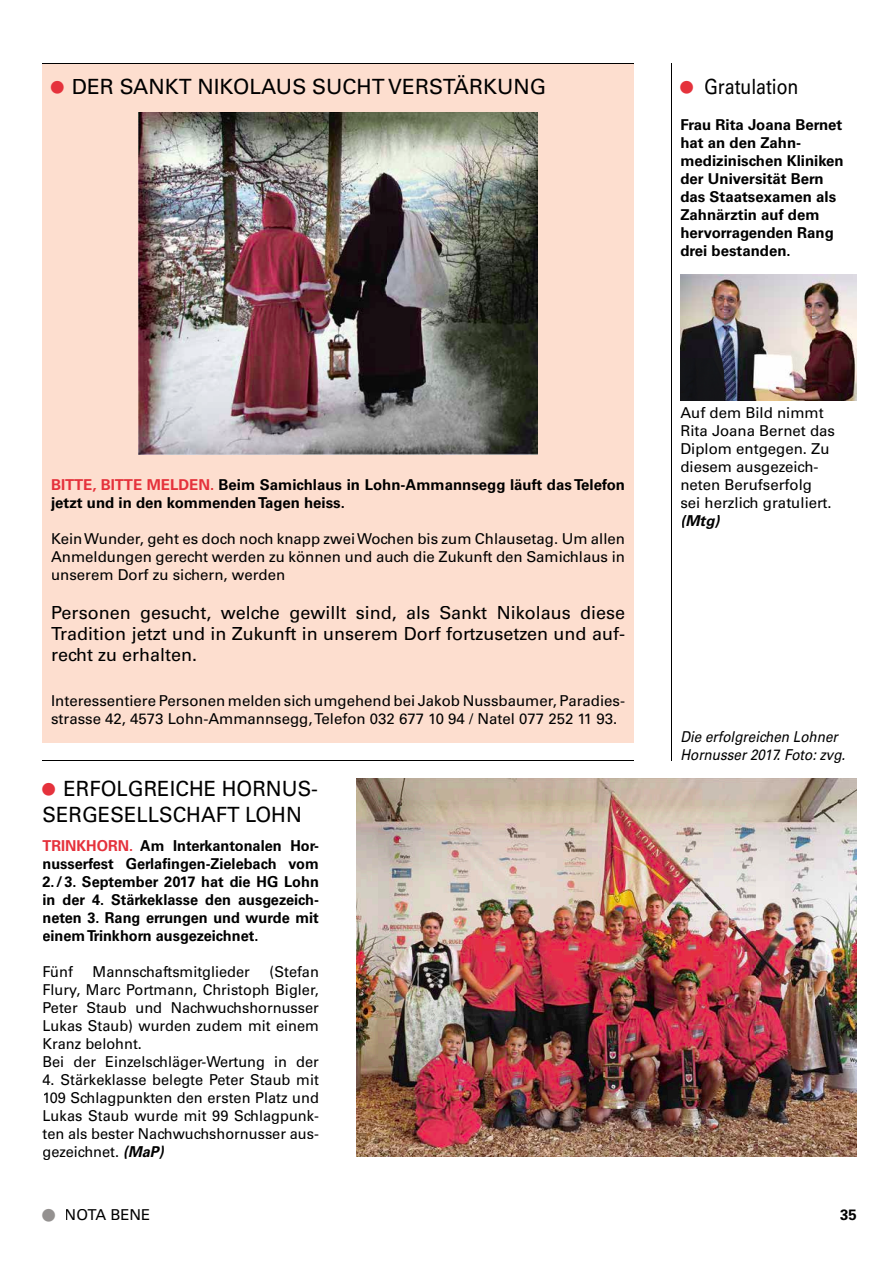
<style>
.page{position:relative;width:893px;height:1263px;background:#fff}
.page>*{position:absolute;margin:0;border:0;box-sizing:border-box;transform-origin:0 0}
.t1{font:21px/25.2px "Univers LT Std";color:#000}
.t2{font:21px "Univers LT Std";color:#000;scale:.85 1}
.t3{font:18px/21px "Univers LT Std";color:#000;text-align:justify}
.t4{font:15px/18px "Univers LT Std";color:#000}
.t5{font:700 15px/18px "Univers LT Std";color:#000}
.t6{font:italic 15px/18px "Univers LT Std";color:#000;scale:.9 1}
.t7{font:italic 700 15px "Univers LT Std";color:#000}
.s1{font-size:35.25px;color:#e5323c}
.s2{color:#e5323c}
.s3{font-weight:700;font-style:italic}
.s4{font-size:35.25px;color:#949190}
</style>
<div class="page">
<div style="left:43px;top:64px;width:591px;height:678px;background:#fddecf"></div>
<img style="left:139px;top:112px;width:398px;height:342px">
<hr style="left:671px;top:63px;width:1px;height:697px;background:#000">
<img style="left:356px;top:778px;width:501px;height:378px">
<hr style="left:43px;top:760px;width:591px;height:1px;background:#000">
<svg style="left:43px;top:63px;width:591px;height:1px"></svg>
<hr style="left:43px;top:64px;width:591px;height:1px;background:#000">
<img style="left:680px;top:274px;width:177px;height:126px">
<h1 class="t1" style="left:51px;top:74px;width:497px"><span class="s1">•</span> DER SANKT NIKOLAUS SUCHT VERSTÄRKUNG</h1>
<h1 class="t2" style="left:680px;top:75px;width:140px"><span class="s1">•</span> Gratulation</h1>
<p class="t5" style="left:680px;top:116px;width:165px">Frau Rita Joana Bernet hat an den Zahn&shy;medizinischen Kliniken der Universität Bern das Staatsexamen als<br>Zahnärztin auf dem hervorragenden Rang drei bestanden.</p>
<p class="t5" style="left:51px;top:476px;width:575px"><span class="s2">BITTE, BITTE MELDEN.</span> Beim Samichlaus in Lohn-Ammannsegg läuft das Telefon jetzt und in den kommenden Tagen heiss.</p>
<p class="t4" style="left:51px;top:530px;width:576px;text-align:justify">Kein Wunder, geht es doch noch knapp zwei Wochen bis zum Chlausetag. Um allen Anmeldungen gerecht werden zu können und auch die Zukunft den Samichlaus in unserem Dorf zu sichern, werden</p>
<p class="t3" style="left:51px;top:603px;width:576px">Personen gesucht, welche gewillt sind, als Sankt Nikolaus diese Tradition jetzt und in Zukunft in unserem Dorf fortzusetzen und auf&shy;recht zu erhalten.</p>
<p class="t4" style="left:51px;top:692px;width:575px">Interessentiere Personen melden sich umgehend bei Jakob Nussbaumer, Paradies&shy;strasse 42, 4573 Lohn-Ammannsegg, Telefon 032 677 10 94 / Natel 077 252 11 93.</p>
<h1 class="t1" style="left:43px;top:776px;width:277px"><span class="s1">•</span> ERFOLGREICHE HORNUS-<br>SERGESELLSCHAFT LOHN</h1>
<p class="t5" style="left:43px;top:836px;width:278px"><span class="s2">TRINKHORN.</span> Am Interkantonalen Hor&shy;nusserfest Gerlafingen-Zielebach vom</p>
<p class="t5" style="left:43px;top:872px;width:278px;text-align:justify">2. / 3. September 2017 hat die HG Lohn in der 4. Stärkeklasse den ausgezeich&shy;neten 3. Rang errungen und wurde mit einem Trinkhorn ausgezeichnet.</p>
<p class="t4" style="left:43px;top:962px;width:32px">Fünf</p>
<p class="t4" style="left:93px;top:962px;width:159px">Mannschaftsmitglieder</p>
<p class="t4" style="left:43px;top:962px;width:278px;text-indent:227px">(Stefan<br>Flury, Marc Portmann, Christoph Bigler,<br>Peter Staub und Nachwuchshornusser<br>Lukas Staub) wurden zudem mit einem<br>Kranz belohnt.<br>Bei der Einzelschläger-Wertung in der</p>
<p class="t4" style="left:43px;top:1070px;width:278px;text-align:justify">4. Stärkeklasse belegte Peter Staub mit 109 Schlagpunkten den ersten Platz und Lukas Staub wurde mit 99 Schlagpunk&shy;ten als bester Nachwuchshornusser aus&shy;gezeichnet. <span class="s3">(MaP)</span></p>
<p class="t4" style="left:680px;top:404px;width:156px">Auf dem Bild nimmt<br>Rita Joana Bernet das<br>Diplom entgegen. Zu diesem ausgezeich&shy;neten Berufserfolg sei herzlich gratuliert.</p>
<p class="t7" style="left:680px;top:512px;width:41px">(Mtg)</p>
<p class="t6" style="left:680px;top:728px;width:185px">Die erfolgreichen Lohner<br>Hornusser 2017. Foto: zvg.</p>
<p class="t4" style="left:43px;top:1206px;width:109px"><span class="s4">•</span> NOTA BENE</p>
<p class="t5" style="left:840px;top:1206px;width:18px">35</p>
</div>
